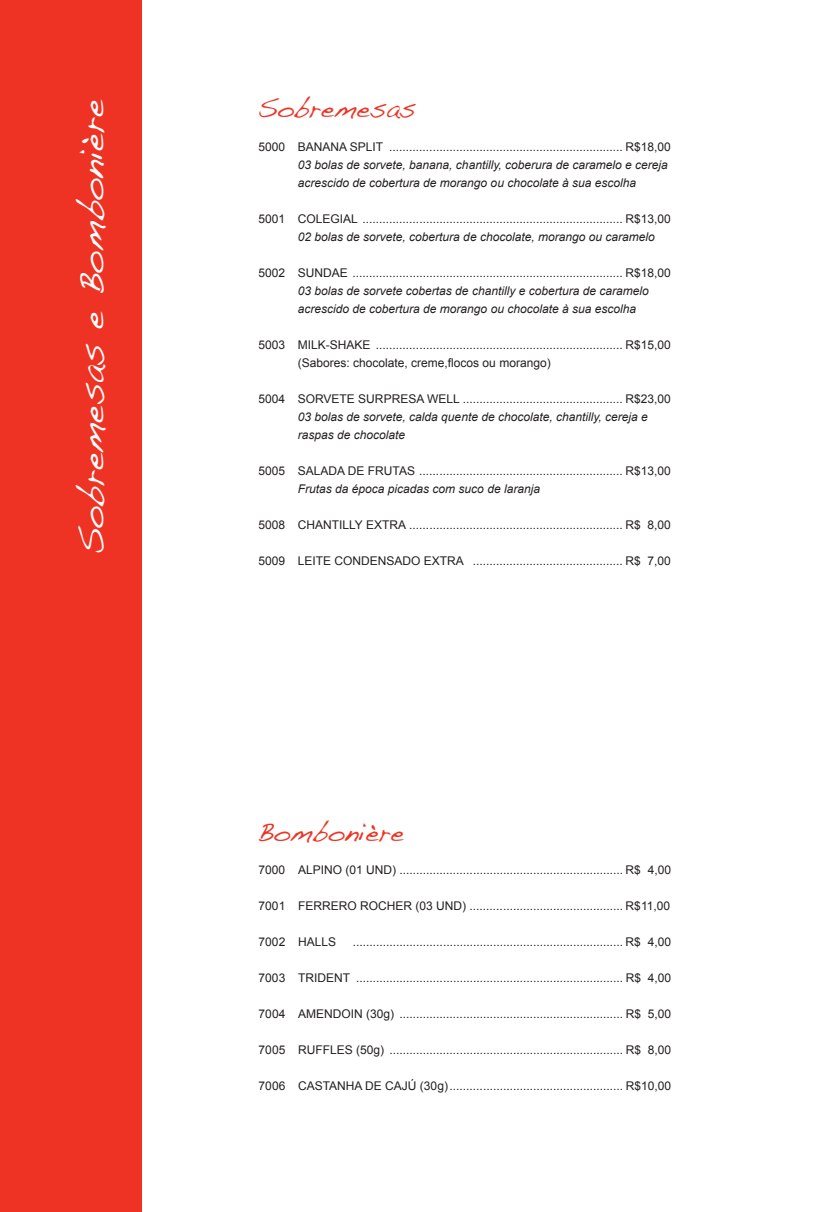
<style>
.page{position:relative;width:821px;height:1212px;background:#fff}
.page>*{position:absolute;margin:0;border:0;box-sizing:border-box;transform-origin:0 0}
.t1{font:36px "Handwriting Dakota";letter-spacing:-.005em;color:#fff}
.t2{font:27px "Handwriting Dakota";color:#ee3324}
.t3{font:12px/18px "Arial";color:#231f20}
.t4{font:italic 12px/18px "Arial";color:#231f20}
</style>
<div class="page">
<div style="left:0;top:0;width:142px;height:1212px;background:#ee3324"></div>
<h1 class="t1" style="left:70px;top:555px;width:457px;rotate:-90deg">Sobremesas e Bombonière</h1>
<h2 class="t2" style="left:257px;top:92px;width:160px">Sobremesas</h2>
<p class="t3" style="left:258px;top:138px;width:414px">5000 BANANA SPLIT ...................................................................... R$18,00</p>
<p class="t4" style="left:298px;top:156px;width:371px">03 bolas de sorvete, banana, chantilly, coberura de caramelo e cereja acrescido de cobertura de morango ou chocolate à sua escolha</p>
<p class="t3" style="left:258px;top:210px;width:414px">5001 COLEGIAL .............................................................................. R$13,00</p>
<p class="t4" style="left:298px;top:228px;width:358px">02 bolas de sorvete, cobertura de chocolate, morango ou caramelo</p>
<p class="t3" style="left:258px;top:264px;width:414px">5002 SUNDAE ................................................................................. R$18,00</p>
<p class="t4" style="left:298px;top:282px;width:352px">03 bolas de sorvete cobertas de chantilly e cobertura de caramelo acrescido de cobertura de morango ou chocolate à sua escolha</p>
<p class="t3" style="left:298px;top:336px;width:374px;text-indent:-39px">5003 MILK-SHAKE .......................................................................... R$15,00 (Sabores: chocolate, creme,flocos ou morango)</p>
<p class="t3" style="left:258px;top:390px;width:414px">5004 SORVETE SURPRESA WELL ................................................ R$23,00</p>
<p class="t4" style="left:298px;top:408px;width:352px">03 bolas de sorvete, calda quente de chocolate, chantilly, cereja e raspas de chocolate</p>
<p class="t3" style="left:258px;top:462px;width:414px">5005 SALADA DE FRUTAS ............................................................. R$13,00</p>
<p class="t4" style="left:298px;top:480px;width:244px">Frutas da época picadas com suco de laranja</p>
<p class="t3" style="left:258px;top:516px;width:414px">5008 CHANTILLY EXTRA ................................................................ R$ 8,00</p>
<p class="t3" style="left:258px;top:552px;width:414px">5009 LEITE CONDENSADO EXTRA ............................................. R$ 7,00</p>
<h2 class="t2" style="left:257px;top:816px;width:149px">Bombonière</h2>
<p class="t3" style="left:259px;top:861px;width:414px">7000 ALPINO (01 UND) ................................................................... R$ 4,00</p>
<p class="t3" style="left:259px;top:897px;width:413px">7001 FERRERO ROCHER (03 UND) .............................................. R$11,00</p>
<p class="t3" style="left:259px;top:933px;width:79px">7002 HALLS</p>
<p class="t3" style="left:353px;top:933px;width:320px">................................................................................. R$ 4,00</p>
<p class="t3" style="left:259px;top:969px;width:414px">7003 TRIDENT ................................................................................ R$ 4,00</p>
<p class="t3" style="left:259px;top:1005px;width:414px">7004 AMENDOIN (30g) ................................................................... R$ 5,00</p>
<p class="t3" style="left:259px;top:1041px;width:414px">7005 RUFFLES (50g) ...................................................................... R$ 8,00</p>
<p class="t3" style="left:259px;top:1077px;width:414px">7006 CASTANHA DE CAJÚ (30g).................................................... R$10,00</p>
</div>
